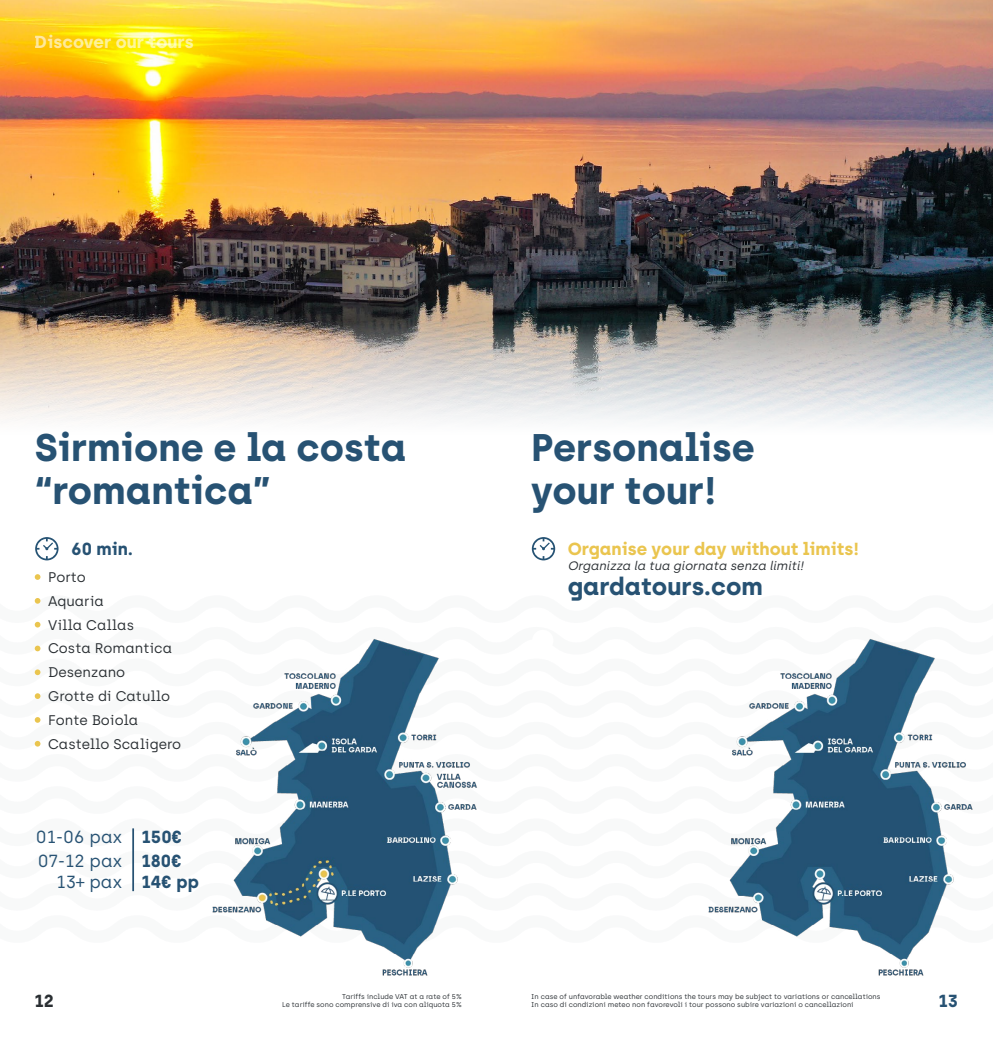
<style>
.page{position:relative;width:993px;height:1042px;background:#fff}
.page>*{position:absolute;margin:0;border:0;box-sizing:border-box;transform-origin:0 0}
.t1{font:700 38.5px/42.7px "Archia";color:#275273}
.t2{font:700 24.5px "Archia";color:#275273}
.t3{font:17.5px/23.6px "Archia";color:#275273}
.t4{font:700 17.5px "Archia";color:#eac54f}
.t5{font:700 17.5px "Archia";color:#fff}
.t6{font:700 17.5px "Archia";color:#275273}
.t7{font:700 17.5px "Archia";color:#2a2f33}
.t8{font:14px/23.8px "Archia";color:#2a2f33}
.t9{font:italic 12.25px "Silka";color:#2a2f33}
.t10{font:7px/8.4px "Archia";color:#2a2f33;text-align:right}
.s1{font-weight:700}
</style>
<div class="page">
<img style="left:0;top:0;width:992px;height:311px">
<img style="left:0;top:311px;width:992px;height:113px">
<svg style="left:35px;top:574px;width:5px;height:6px"></svg>
<svg style="left:35px;top:598px;width:5px;height:6px"></svg>
<svg style="left:35px;top:645px;width:5px;height:6px"></svg>
<svg style="left:35px;top:669px;width:5px;height:6px"></svg>
<svg style="left:35px;top:693px;width:5px;height:6px"></svg>
<svg style="left:35px;top:717px;width:5px;height:6px"></svg>
<svg style="left:35px;top:741px;width:5px;height:5px"></svg>
<svg style="left:35px;top:622px;width:5px;height:5px"></svg>
<img style="left:212px;top:638px;width:265px;height:338px">
<svg style="left:35px;top:537px;width:23px;height:23px"></svg>
<svg style="left:531px;top:537px;width:24px;height:23px"></svg>
<img style="left:708px;top:638px;width:265px;height:338px">
<hr style="left:132px;top:828px;width:2px;height:63px;background:#275273">
<h3 class="t5" style="left:35px;top:31px;width:160px">Discover our tours</h3>
<h1 class="t1" style="left:35px;top:425px;width:373px">Sirmione e la costa “romantica”</h1>
<h1 class="t1" style="left:531px;top:425px;width:225px">Personalise your tour!</h1>
<h3 class="t6" style="left:71px;top:538px;width:64px">60 min.</h3>
<h3 class="t8" style="left:48px;top:565px;width:135px">Porto<br>Aquaria<br>Villa Callas<br>Costa Romantica<br>Desenzano<br>Grotte di Catullo<br>Fonte Boiola<br>Castello Scaligero</h3>
<h3 class="t3" style="left:36px;top:825px;width:148px">01-06 pax <span class="s1">150€<br></span>07-12 pax <span class="s1">180€</span></h3>
<h3 class="t3" style="left:56px;top:870px;width:144px">13+ pax <span class="s1">14€ pp</span></h3>
<h3 class="t4" style="left:567px;top:538px;width:293px">Organise your day without limits!</h3>
<h3 class="t9" style="left:567px;top:558px;width:237px">Organizza la tua giornata senza limiti!</h3>
<h2 class="t2" style="left:567px;top:571px;width:196px">gardatours.com</h2>
<p class="t10" style="left:282px;top:992px;width:181px">Tariffs include VAT at a rate of 5%<br>Le tariffe sono comprensive di iva con aliquota 5%</p>
<p class="t10" style="left:531px;top:992px;width:351px;text-align:left">In case of unfavorable weather conditions the tours may be subject to variations or cancellations<br>In caso di condizioni meteo non favorevoli i tour possono subire variazioni o cancellazioni</p>
<h3 class="t7" style="left:35px;top:990px;width:21px">12</h3>
<h3 class="t6" style="left:938px;top:990px;width:21px">13</h3>
</div>
